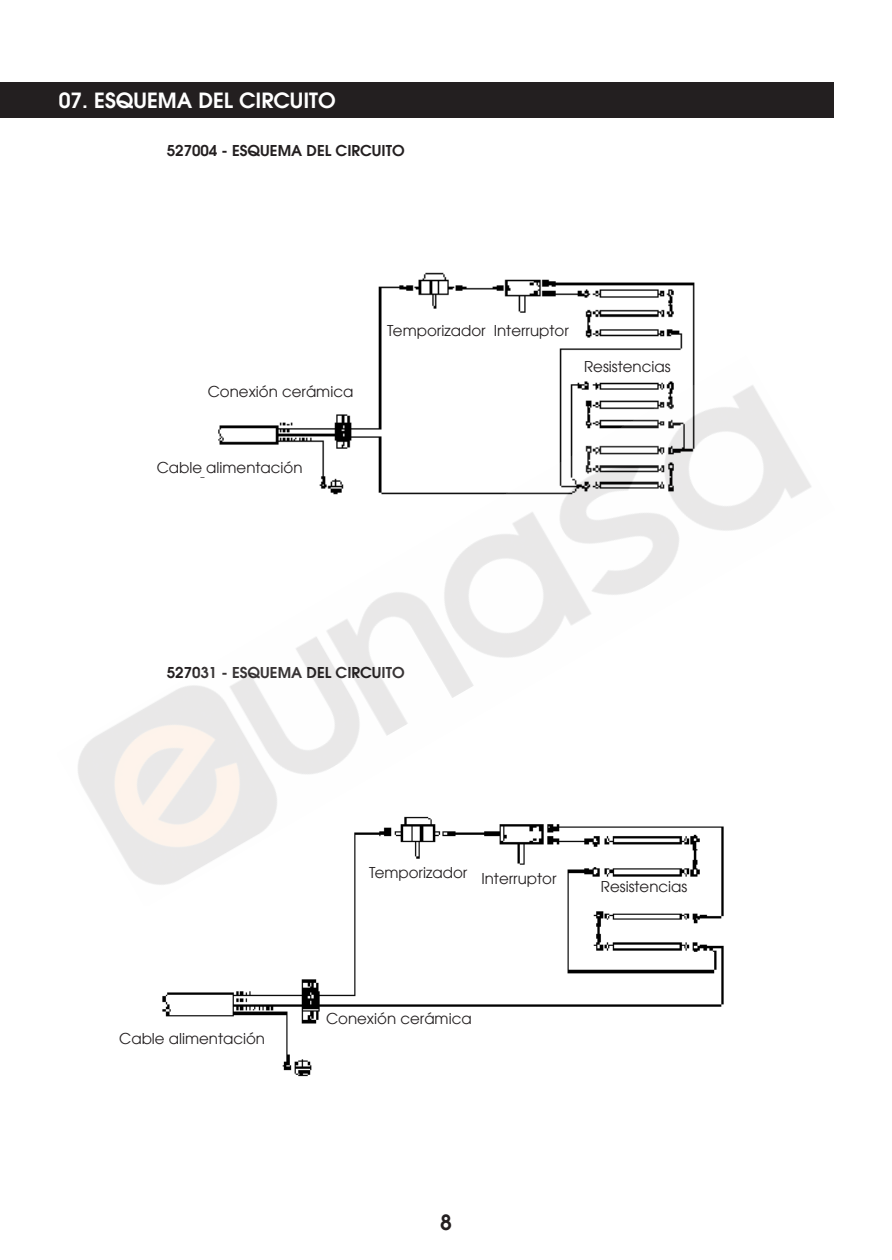
<style>
.page{position:relative;width:892px;height:1260px;background:#fff}
.page>*{position:absolute;margin:0;border:0;box-sizing:border-box;transform-origin:0 0}
.t1{font:600 21px "Avant Garde LT";color:#fff}
.t2{font:600 21px "Avant Garde LT";color:#231f20}
.t3{font:15px "Avant Garde LT";color:#231f20}
.t4{font:600 15px "Avant Garde LT";color:#231f20}
</style>
<div class="page">
<div style="left:0;top:82px;width:833px;height:36px;background:#231f20"></div>
<img style="left:162px;top:906px;width:562px;height:171px">
<div style="left:119px;top:1029px;width:149px;height:19px;background:#fff"></div>
<div style="left:326px;top:1009px;width:232px;height:18px;background:#fff"></div>
<div style="left:572px;top:881px;width:143px;height:28px;background:#fff"></div>
<img style="left:378px;top:272px;width:317px;height:83px">
<div style="left:387px;top:320px;width:102px;height:20px;background:#fff"></div>
<div style="left:493px;top:320px;width:79px;height:20px;background:#fff"></div>
<div style="left:572px;top:354px;width:109px;height:25px;background:#fff"></div>
<img style="left:78px;top:355px;width:733px;height:551px">
<p class="t1" style="left:59px;top:86px;width:278px">07. ESQUEMA DEL CIRCUITO</p>
<p class="t4" style="left:167px;top:141px;width:239px">527004 - ESQUEMA DEL CIRCUITO</p>
<p class="t3" style="left:208px;top:382px;width:147px">Conexión cerámica</p>
<p class="t3" style="left:157px;top:458px;width:147px">Cable alimentación</p>
<p class="t3" style="left:387px;top:321px;width:100px">Temporizador</p>
<p class="t3" style="left:493px;top:321px;width:77px">Interruptor</p>
<p class="t3" style="left:584px;top:358px;width:88px">Resistencias</p>
<p class="t4" style="left:167px;top:662px;width:239px">527031 - ESQUEMA DEL CIRCUITO</p>
<p class="t3" style="left:119px;top:1030px;width:147px">Cable alimentación</p>
<p class="t3" style="left:369px;top:863px;width:100px">Temporizador</p>
<p class="t3" style="left:481px;top:869px;width:77px">Interruptor</p>
<p class="t3" style="left:600px;top:878px;width:88px">Resistencias</p>
<p class="t3" style="left:326px;top:1009px;width:147px">Conexión cerámica</p>
<h1 class="t2" style="left:440px;top:1208px;width:13px">8</h1>
</div>
